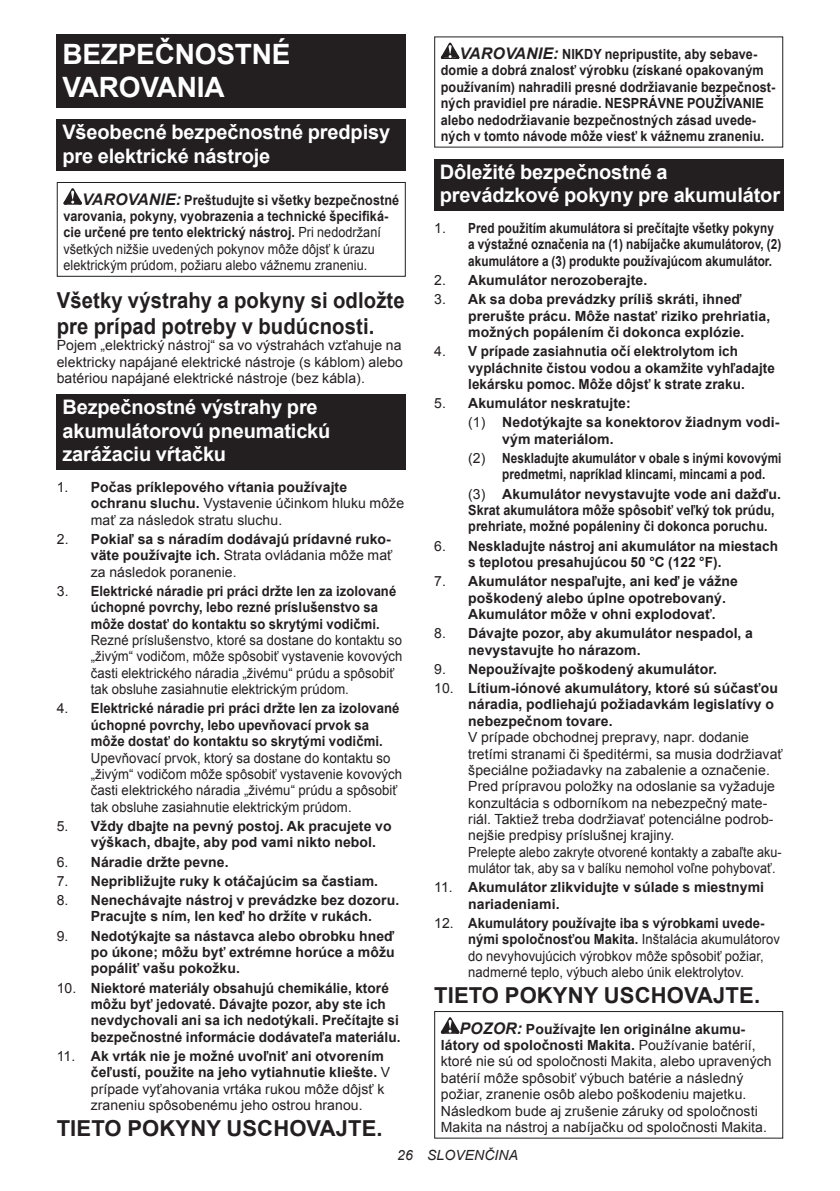
<style>
.page{position:relative;width:840px;height:1191px;background:#fff}
.page>*{position:absolute;margin:0;border:0;box-sizing:border-box;transform-origin:0 0}
.t1{font:700 28px/32.8px "Arial";letter-spacing:-.01em;color:#fff}
.t2{font:700 22px/25.8px "Arial";letter-spacing:.005em;color:#231f20;scale:.92 1}
.t3{font:700 22px "Arial";letter-spacing:.005em;color:#231f20}
.t4{font:700 20px/23.4px "Arial";letter-spacing:-.01em;color:#fff}
.t5{font:700 14px/16.4px "Arial";letter-spacing:.005em;color:#231f20}
.t6{font:14px/16.4px "Arial";letter-spacing:.005em;color:#231f20}
.t7{font:700 14px/16.4px "Arial";letter-spacing:.005em;color:#231f20;scale:.9 1}
.t8{font:700 14px/16.4px "Arial";letter-spacing:.005em;color:#231f20;scale:.84 1}
.t9{font:14px/16.4px "Arial";letter-spacing:.005em;color:#231f20;scale:.93 1}
.t10{font:14px/16.4px "Arial";letter-spacing:.005em;color:#231f20;scale:.94 1}
.t11{font:700 14px/16.4px "Arial";letter-spacing:.005em;color:#231f20;scale:.93 1}
.t12{font:700 14px/16.4px "Arial";letter-spacing:.005em;color:#231f20;scale:.94 1}
.t13{font:700 14px/16.4px "Arial";letter-spacing:.005em;color:#231f20;scale:.96 1}
.t14{font:italic 14px "Arial";letter-spacing:.005em;color:#231f20}
.s1{font-style:italic;font-size:16px}
.s2{font-weight:400}
.s3{font-weight:700}
.s4{font-weight:700;font-style:italic;font-size:16px}
</style>
<div class="page">
<div style="left:57px;top:34px;width:348px;height:74px;background:#231f20"></div>
<div style="left:57px;top:119px;width:348px;height:52px;background:#231f20"></div>
<svg style="left:63px;top:188px;width:19px;height:17px"></svg>
<div style="left:57px;top:182px;width:348px;height:95px;border:1px solid #231f20"></div>
<div style="left:57px;top:394px;width:348px;height:76px;background:#231f20"></div>
<svg style="left:440px;top:43px;width:19px;height:16px"></svg>
<div style="left:434px;top:159px;width:348px;height:52px;background:#231f20"></div>
<svg style="left:440px;top:1017px;width:19px;height:16px"></svg>
<div style="left:434px;top:1011px;width:348px;height:127px;border:1px solid #231f20"></div>
<h1 class="t1" style="left:62px;top:38px;width:229px">BEZPEČNOSTNÉ<br>VAROVANIA</h1>
<h3 class="t4" style="left:62px;top:121px;width:329px">Všeobecné bezpečnostné predpisy pre elektrické nástroje</h3>
<p class="t7" style="left:63px;top:192px;width:374px;text-indent:19px"><span class="s1">VAROVANIE:</span> Preštudujte si všetky bezpečnostné varovania, pokyny, vyobrazenia a technické špecifiká&shy;cie určené pre tento elektrický nástroj. <span class="s2">Pri nedodržaní všetkých nižšie uvedených pokynov môže dôjsť k úrazu elektrickým prúdom, požiaru alebo vážnemu zraneniu.</span></p>
<h2 class="t2" style="left:57px;top:288px;width:379px">Všetky výstrahy a pokyny si odložte pre prípad potreby v budúcnosti.</h2>
<p class="t6" style="left:57px;top:337px;width:347px;text-align:justify">Pojem „elektrický nástroj“ sa vo výstrahách vzťahuje na elektricky napájané elektrické nástroje (s káblom) alebo batériou napájané elektrické nástroje (bez kábla).</p>
<h3 class="t4" style="left:62px;top:396px;width:269px">Bezpečnostné výstrahy pre akumulátorovú pneumatickú zarážaciu vŕtačku</h3>
<p class="t6" style="left:91px;top:480px;width:315px;text-indent:-34px">1. <span class="s3">Počas príklepového vŕtania používajte ochranu sluchu.</span> Vystavenie účinkom hluku môže mať za následok stratu sluchu.</p>
<p class="t5" style="left:91px;top:531px;width:303px;text-indent:-34px"><span class="s2">2.</span> Pokiaľ sa s náradím dodávajú prídavné ruko&shy;väte používajte ich. <span class="s2">Strata ovládania môže mať za následok poranenie.</span></p>
<p class="t11" style="left:91px;top:583px;width:330px;text-indent:-34px"><span class="s2">3.</span> Elektrické náradie pri práci držte len za izolované úchopné povrchy, lebo rezné príslušenstvo sa môže dostať do kontaktu so skrytými vodičmi.</p>
<p class="t9" style="left:91px;top:632px;width:336px">Rezné príslušenstvo, ktoré sa dostane do kontaktu so „živým“ vodičom, môže spôsobiť vystavenie kovových časti elektrického náradia „živému“ prúdu a spôsobiť tak obsluhe zasiahnutie elektrickým prúdom.</p>
<p class="t12" style="left:91px;top:700px;width:330px;text-indent:-34px"><span class="s2">4.</span> Elektrické náradie pri práci držte len za izolované úchopné povrchy, lebo upevňovací prvok sa môže dostať do kontaktu so skrytými vodičmi.</p>
<p class="t10" style="left:91px;top:749px;width:332px">Upevňovací prvok, ktorý sa dostane do kontaktu so „živým“ vodičom môže spôsobiť vystavenie kovových časti elektrického náradia „živému“ prúdu a spôsobiť tak obsluhe zasiahnutie elektrickým prúdom.</p>
<p class="t5" style="left:91px;top:818px;width:302px;text-indent:-34px"><span class="s2">5.</span> Vždy dbajte na pevný postoj. Ak pracujete vo výškach, dbajte, aby pod vami nikto nebol.</p>
<p class="t5" style="left:57px;top:854px;width:173px"><span class="s2">6.</span> Náradie držte pevne.</p>
<p class="t5" style="left:57px;top:873px;width:323px"><span class="s2">7.</span> Nepribližujte ruky k otáčajúcim sa častiam.</p>
<p class="t5" style="left:57px;top:893px;width:344px;text-align:center"><span class="s2">8.</span> Nenechávajte nástroj v prevádzke bez dozoru.<br>Pracujte s ním, len keď ho držíte v rukách.</p>
<p class="t5" style="left:91px;top:928px;width:305px;text-align:justify;text-indent:-34px"><span class="s2">9.</span> Nedotýkajte sa nástavca alebo obrobku hneď po úkone; môžu byť extrémne horúce a môžu popáliť vašu pokožku.</p>
<p class="t5" style="left:91px;top:980px;width:311px;text-indent:-34px"><span class="s2">10.</span> Niektoré materiály obsahujú chemikálie, ktoré môžu byť jedovaté. Dávajte pozor, aby ste ich nevdychovali ani sa ich nedotýkali. Prečítajte si bezpečnostné informácie dodávateľa materiálu.</p>
<p class="t6" style="left:91px;top:1049px;width:301px;text-indent:-34px">11. <span class="s3">Ak vrták nie je možné uvoľniť ani otvorením čeľustí, použite na jeho vytiahnutie kliešte.</span> V prípade vyťahovania vrtáka rukou môže dôjsť k zraneniu spôsobenému jeho ostrou hranou.</p>
<h2 class="t3" style="left:57px;top:1119px;width:327px">TIETO POKYNY USCHOVAJTE.</h2>
<p class="t7" style="left:440px;top:46px;width:373px;text-indent:19px"><span class="s1">VAROVANIE:</span> NIKDY nepripustite, aby sebave&shy;domie a dobrá znalosť výrobku (získané opakovaným používaním) nahradili presné dodržiavanie bezpečnost&shy;ných pravidiel pre náradie. NESPRÁVNE POUŽÍVANIE alebo nedodržiavanie bezpečnostných zásad uvede&shy;ných v tomto návode môže viesť k vážnemu zraneniu.</p>
<h3 class="t4" style="left:439px;top:161px;width:341px">Dôležité bezpečnostné a prevádzkové pokyny pre akumulátor</h3>
<p class="t8" style="left:468px;top:220px;width:374px;text-indent:-34px"><span class="s2">1.</span> Pred použitím akumulátora si prečítajte všetky pokyny a výstažné označenia na (1) nabíjačke akumulátorov, (2) akumulátore a (3) produkte používajúcom akumulátor.</p>
<p class="t5" style="left:434px;top:273px;width:214px"><span class="s2">2.</span> Akumulátor nerozoberajte.</p>
<p class="t5" style="left:468px;top:291px;width:303px;text-indent:-34px"><span class="s2">3.</span> Ak sa doba prevádzky príliš skráti, ihneď prerušte prácu. Môže nastať riziko prehriatia, možných popálením či dokonca explózie.</p>
<p class="t13" style="left:468px;top:343px;width:321px;text-indent:-34px"><span class="s2">4.</span> V prípade zasiahnutia očí elektrolytom ich vypláchnite čistou vodou a okamžite vyhľadajte lekársku pomoc. Môže dôjsť k strate zraku.</p>
<p class="t5" style="left:468px;top:395px;width:312px;line-height:19.2px;text-indent:-34px"><span class="s2">5.</span> Akumulátor neskratujte:<br><span class="s2">(1)</span> Nedotýkajte sa konektorov žiadnym vodi-</p>
<p class="t5" style="left:468px;top:430px;width:314px;line-height:19.2px;text-indent:34px">vým materiálom.<br><span class="s2">(2)</span> Neskladujte akumulátor v obale s inými kovovými</p>
<p class="t8" style="left:468px;top:465px;width:373px;line-height:19.2px;text-indent:34px">predmetmi, napríklad klincami, mincami a pod. <span class="s2">(3)</span> Akumulátor nevystavujte vode ani dažďu.</p>
<p class="t7" style="left:468px;top:502px;width:342px">Skrat akumulátora môže spôsobiť veľký tok prúdu, prehriate, možné popáleniny či dokonca poruchu.</p>
<p class="t5" style="left:468px;top:539px;width:311px;text-indent:-34px"><span class="s2">6.</span> Neskladujte nástroj ani akumulátor na miestach s teplotou presahujúcou 50 °C (122 °F).</p>
<p class="t5" style="left:468px;top:573px;width:271px;text-indent:-34px"><span class="s2">7.</span> Akumulátor nespaľujte, ani keď je vážne poškodený alebo úplne opotrebovaný.<br>Akumulátor môže v ohni explodovať.</p>
<p class="t5" style="left:468px;top:625px;width:286px;text-indent:-34px"><span class="s2">8.</span> Dávajte pozor, aby akumulátor nespadol, a nevystavujte ho nárazom.</p>
<p class="t5" style="left:434px;top:661px;width:284px"><span class="s2">9.</span> Nepoužívajte poškodený akumulátor.</p>
<p class="t5" style="left:468px;top:680px;width:311px;text-indent:-34px"><span class="s2">10.</span> Lítium-iónové akumulátory, ktoré sú súčasťou náradia, podliehajú požiadavkám legislatívy o nebezpečnom tovare.</p>
<p class="t6" style="left:468px;top:729px;width:316px">V prípade obchodnej prepravy, napr. dodanie tretími stranami či špeditérmi, sa musia dodržiavať špeciálne požiadavky na zabalenie a označenie.<br>Pred prípravou položky na odoslanie sa vyžaduje konzultácia s odborníkom na nebezpečný mate&shy;riál. Taktiež treba dodržiavať potenciálne podrob&shy;nejšie predpisy príslušnej krajiny.<br>Prelepte alebo zakryte otvorené kontakty a zabaľte aku&shy;mulátor tak, aby sa v balíku nemohol voľne pohybovať.</p>
<p class="t5" style="left:468px;top:880px;width:297px;text-indent:-34px"><span class="s2">11.</span> Akumulátor zlikvidujte v súlade s miestnymi nariadeniami.</p>
<p class="t6" style="left:468px;top:916px;width:313px;text-indent:-34px">12. <span class="s3">Akumulátory používajte iba s výrobkami uvede&shy;nými spoločnosťou Makita.</span> Inštalácia akumulátorov do nevyhovujúcich výrobkov môže spôsobiť požiar, nadmerné teplo, výbuch alebo únik elektrolytov.</p>
<h2 class="t3" style="left:434px;top:987px;width:327px">TIETO POKYNY USCHOVAJTE.</h2>
<p class="t6" style="left:440px;top:1020px;width:332px;text-indent:19px"><span class="s4">POZOR:</span> <span class="s3">Používajte len originálne akumu&shy;látory od spoločnosti Makita.</span> Používanie batérií, ktoré nie sú od spoločnosti Makita, alebo upravených batérií môže spôsobiť výbuch batérie a následný požiar, zranenie osôb alebo poškodeniu majetku.<br>Následkom bude aj zrušenie záruky od spoločnosti Makita na nástroj a nabíjačku od spoločnosti Makita.</p>
<p class="t14" style="left:397px;top:1147px;width:122px">26 SLOVENČINA</p>
</div>
